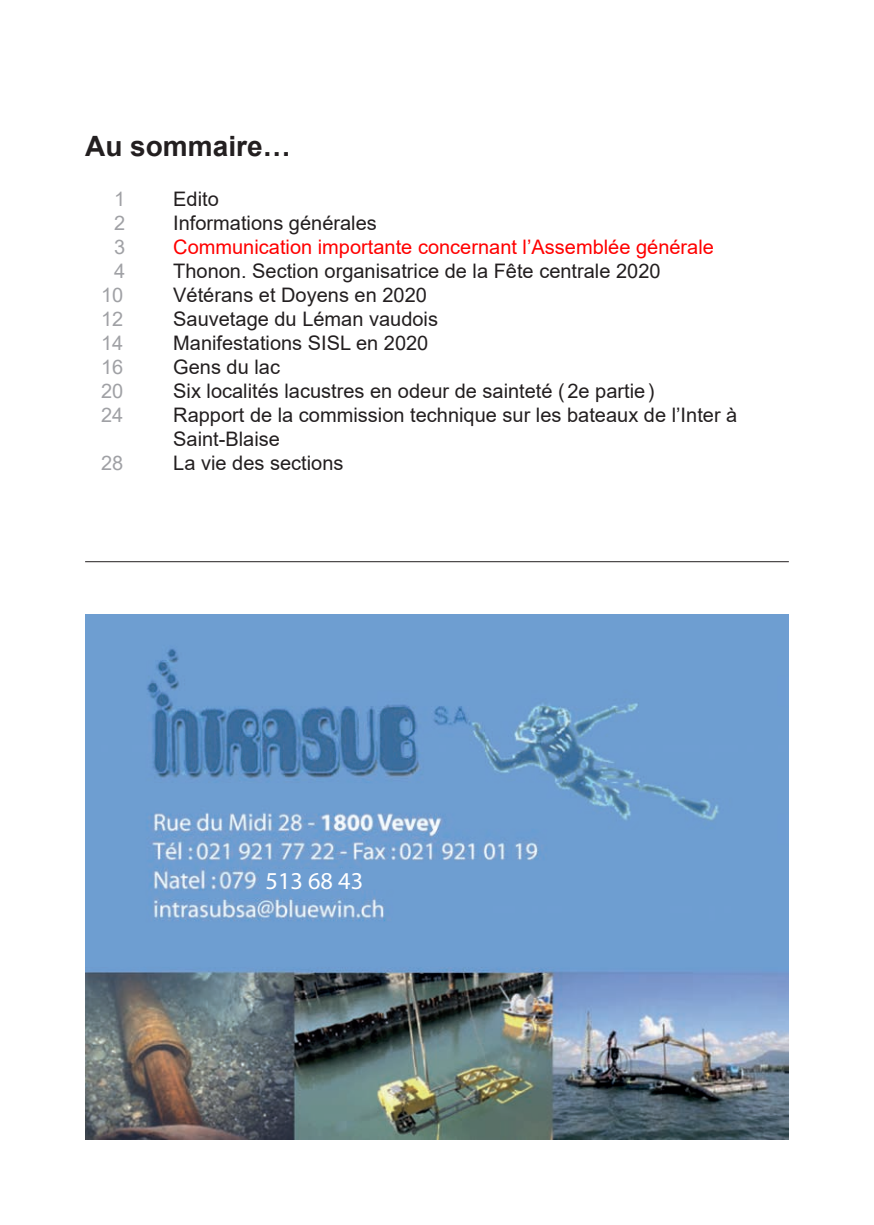
<style>
.page{position:relative;width:874px;height:1225px;background:#fff}
.page>*{position:absolute;margin:0;border:0;box-sizing:border-box;transform-origin:0 0}
.t1{font:700 28px "Arial";color:#231f20}
.t2{font:24.2px "Myriad Pro";color:#fff}
.t3{font:20px/24px "Arial";color:#231f20}
.t4{font:20px "Arial";color:#f00}
.t5{font:20px "Arial";color:#a0a1a5}
</style>
<div class="page">
<hr style="left:85px;top:561px;width:703px;height:1px;background:#231f20">
<img style="left:85px;top:614px;width:703px;height:526px">
<div style="left:260px;top:870px;width:100px;height:20px;background:#6e9ed2"></div>
<h1 class="t1" style="left:85px;top:126px;width:207px">Au sommaire…</h1>
<p class="t5" style="left:114px;top:185px;width:13px">1</p>
<p class="t3" style="left:173px;top:187px;width:47px">Edito</p>
<p class="t5" style="left:114px;top:209px;width:13px">2</p>
<p class="t3" style="left:173px;top:211px;width:205px">Informations générales</p>
<p class="t5" style="left:114px;top:233px;width:13px">3</p>
<p class="t4" style="left:173px;top:233px;width:542px">Communication importante concernant l’Assemblée générale</p>
<p class="t5" style="left:114px;top:257px;width:13px">4</p>
<p class="t3" style="left:173px;top:259px;width:488px">Thonon. Section organisatrice de la Fête centrale 2020</p>
<p class="t5" style="left:101px;top:281px;width:24px">10</p>
<p class="t3" style="left:173px;top:283px;width:255px">Vétérans et Doyens en 2020</p>
<p class="t5" style="left:101px;top:305px;width:24px">12</p>
<p class="t3" style="left:173px;top:307px;width:266px">Sauvetage du Léman vaudois</p>
<p class="t5" style="left:101px;top:329px;width:24px">14</p>
<p class="t3" style="left:173px;top:331px;width:256px">Manifestations SISL en 2020</p>
<p class="t5" style="left:101px;top:353px;width:24px">16</p>
<p class="t3" style="left:173px;top:355px;width:108px">Gens du lac</p>
<p class="t5" style="left:101px;top:377px;width:24px">20</p>
<p class="t3" style="left:173px;top:379px;width:482px">Six localités lacustres en odeur de sainteté (2e partie)</p>
<p class="t5" style="left:101px;top:401px;width:24px">24</p>
<p class="t3" style="left:173px;top:403px;width:565px">Rapport de la commission technique sur les bateaux de l’Inter à<br>Saint-Blaise</p>
<p class="t5" style="left:101px;top:449px;width:24px">28</p>
<p class="t3" style="left:173px;top:451px;width:172px">La vie des sections</p>
<p class="t2" style="left:265px;top:866px;width:99px">513 68 43</p>
</div>
